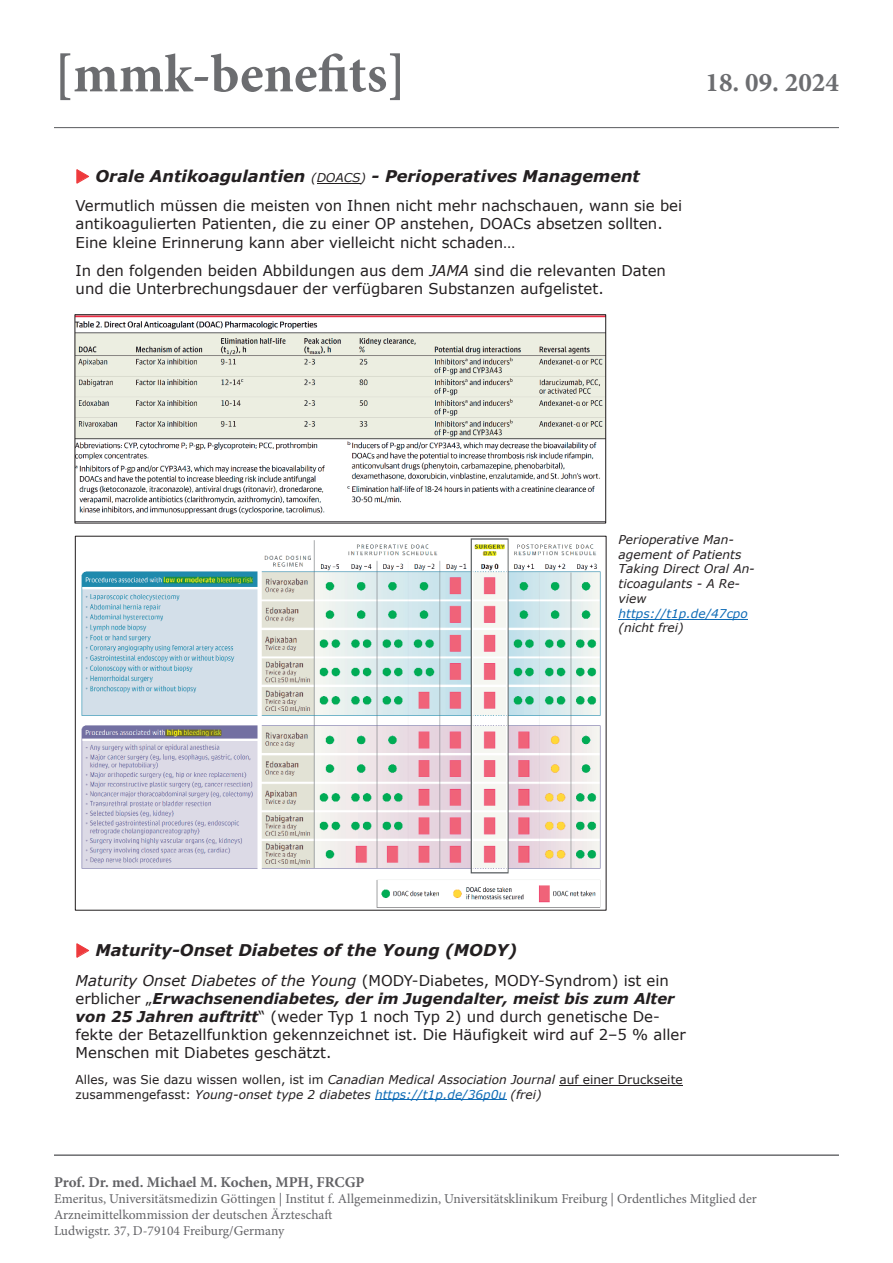
<style>
.page{position:relative;width:893px;height:1263px;background:#fff}
.page>*{position:absolute;margin:0;border:0;box-sizing:border-box;transform-origin:0 0}
.t1{font:700 54px "Minion Pro";color:#6c6d70}
.t2{font:700 27px "Minion Pro";color:#6c6d70}
.t3{font:italic 700 16.2px "Verdana";color:#231f20}
.t4{font:700 15px "Minion Pro";color:#636366}
.t5{font:14.85px/18px "Verdana";color:#231f20}
.t6{font:13.5px/16.2px "Minion Pro";color:#636366}
.t7{font:12.15px/14.7px "Verdana";color:#231f20}
.t8{font:italic 12.15px/14.9px "Verdana";color:#231f20}
.t9{font:italic 12.15px "Verdana";letter-spacing:.005em;color:#0e6bb6}
.s1{color:#ee393c}
.s2{font-weight:400;font-size:12.15px}
.s3{font-style:italic}
.s4{font-weight:700;font-style:italic}
.s5{font-style:italic;color:#0e6bb6}
</style>
<div class="page">
<hr style="left:54px;top:127px;width:785px;height:1px;background:#6c6d70">
<hr style="left:54px;top:1154px;width:785px;height:2px;background:#6c6d70">
<img style="left:76px;top:316px;width:528px;height:206px">
<div style="left:74px;top:314px;width:532px;height:210px;border:1px solid #231f20"></div>
<svg style="left:76px;top:169px;width:13px;height:15px"></svg>
<hr style="left:317px;top:183px;width:43px;height:1px;background:#231f20">
<hr style="left:619px;top:619px;width:129px;height:1px;background:#0e6bb6">
<svg style="left:76px;top:943px;width:13px;height:15px"></svg>
<hr style="left:560px;top:1085px;width:123px;height:1px;background:#231f20">
<hr style="left:375px;top:1099px;width:131px;height:1px;background:#0e6bb6">
<img style="left:81px;top:538px;width:520px;height:370px">
<h1 class="t1" style="left:54px;top:36px;width:354px">[mmk-benefits]</h1>
<h2 class="t2" style="left:705px;top:64px;width:135px">18. 09. 2024</h2>
<p class="t3" style="left:76px;top:165px;width:566px"><span class="s1">◆</span> Orale Antikoagulantien <span class="s2">(DOACS)</span> - Perioperatives Management</p>
<p class="t5" style="left:76px;top:197px;width:608px">Vermutlich müssen die meisten von Ihnen nicht mehr nachschauen, wann sie bei antikoagulierten Patienten, die zu einer OP anstehen, DOACs absetzen sollten.<br>Eine kleine Erinnerung kann aber vielleicht nicht schaden…</p>
<p class="t5" style="left:76px;top:262px;width:592px">In den folgenden beiden Abbildungen aus dem <span class="s3">JAMA</span> sind die relevanten Daten und die Unterbrechungsdauer der verfügbaren Substanzen aufgelistet.</p>
<p class="t8" style="left:619px;top:532px;width:138px">Perioperative Man&shy;agement of Patients<br>Taking Direct Oral An&shy;ticoagulants - A Re&shy;view</p>
<p class="t9" style="left:619px;top:605px;width:131px">https://t1p.de/47cpo</p>
<p class="t8" style="left:619px;top:620px;width:67px">(nicht frei)</p>
<p class="t3" style="left:76px;top:939px;width:443px"><span class="s1">◆</span> Maturity-Onset Diabetes of the Young (MODY)</p>
<p class="t5" style="left:76px;top:971px;width:612px"><span class="s3">Maturity Onset Diabetes of the Young</span> (MODY-Diabetes, MODY-Syndrom) ist ein erblicher „<span class="s4">Erwachsenendiabetes, der im Jugendalter, meist bis zum Alter von 25 Jahren auftritt</span>“ (weder Typ 1 noch Typ 2) und durch genetische De&shy;fekte der Betazellfunktion gekennzeichnet ist. Die Häufigkeit wird auf 2–5 % aller Menschen mit Diabetes geschätzt.</p>
<p class="t7" style="left:76px;top:1072px;width:609px">Alles, was Sie dazu wissen wollen, ist im <span class="s3">Canadian Medical Association Journal</span> auf einer Druckseite zusammengefasst: <span class="s3">Young-onset type 2 diabetes</span> <span class="s5">https://t1p.de/36p0u</span> <span class="s3">(frei)</span></p>
<p class="t4" style="left:54px;top:1171px;width:312px">Prof. Dr. med. Michael M. Kochen, MPH, FRCGP</p>
<p class="t6" style="left:54px;top:1190px;width:704px">Emeritus, Universitätsmedizin Göttingen | Institut f. Allgemeinmedizin, Universitätsklinikum Freiburg | Ordentliches Mitglied der<br>Arzneimittelkommission der deutschen Ärzteschaft<br>Ludwigstr. 37, D-79104 Freiburg/Germany</p>
</div>
